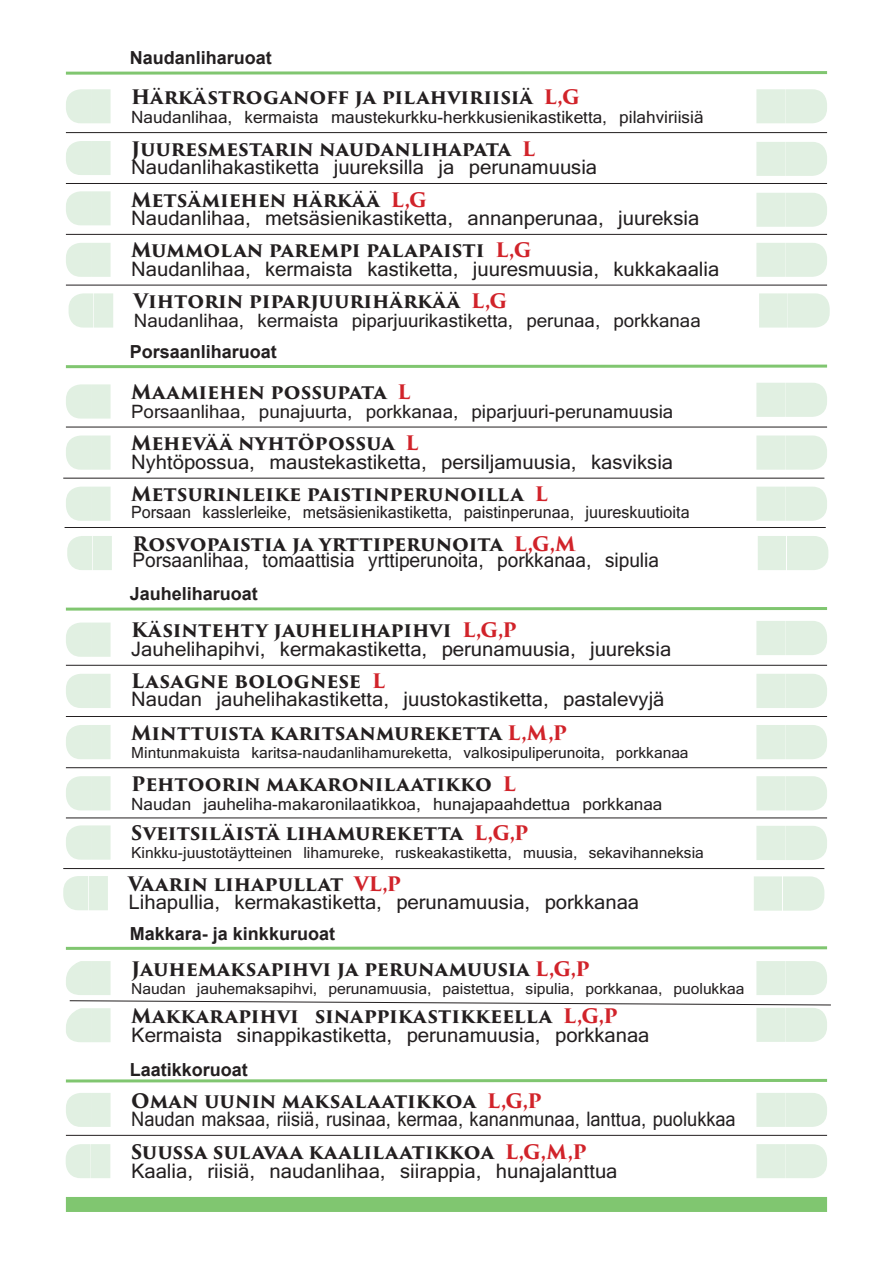
<style>
.page{position:relative;width:893px;height:1263px;background:#fff}
.page>*{position:absolute;margin:0;border:0;box-sizing:border-box;transform-origin:0 0}
.t1{font:700 19.5px "Trajan Pro 3";letter-spacing:-.005em;color:#231f20}
.t2{font:19.5px "Kartika";color:#231f20}
.t3{font:19.5px "Kartika";color:#231f20;scale:.9 1}
.t4{font:19.5px "Kartika";color:#231f20;scale:.94 1}
.t5{font:18px "Kartika";color:#231f20}
.t6{font:700 18px "Arial";color:#231f20}
.t7{font:16.5px "Kartika";color:#231f20}
.t8{font:16.5px "Kartika";color:#231f20;scale:.94 1}
.t9{font:15px "Kartika";color:#231f20}
.s1{color:#d1232a}
</style>
<div class="page">
<svg style="left:66px;top:89px;width:45px;height:34px;background:#e3f1e4"></svg>
<svg style="left:66px;top:141px;width:45px;height:34px;background:#e3f0e3"></svg>
<svg style="left:66px;top:191px;width:45px;height:34px;background:#e3f1e4"></svg>
<svg style="left:66px;top:243px;width:45px;height:34px;background:#e3f1e4"></svg>
<svg style="left:66px;top:384px;width:45px;height:35px;background:#e3f1e4"></svg>
<svg style="left:66px;top:435px;width:45px;height:35px;background:#e3f1e4"></svg>
<svg style="left:66px;top:487px;width:45px;height:34px;background:#e3f1e4"></svg>
<svg style="left:66px;top:825px;width:45px;height:35px;background:#e3f1e4"></svg>
<svg style="left:66px;top:1093px;width:45px;height:34px;background:#e3f1e3"></svg>
<svg style="left:66px;top:1144px;width:44px;height:34px"></svg>
<svg style="left:66px;top:622px;width:45px;height:35px;background:#e3f1e4"></svg>
<svg style="left:66px;top:674px;width:45px;height:34px;background:#e2f0e3"></svg>
<svg style="left:66px;top:725px;width:45px;height:34px;background:#e2f0e3"></svg>
<svg style="left:66px;top:776px;width:45px;height:34px;background:#e3f1e4"></svg>
<svg style="left:65px;top:607px;width:763px;height:4px;background:#9fd493"></svg>
<hr style="left:66px;top:716px;width:761px;height:1px;background:#231f20">
<hr style="left:66px;top:665px;width:761px;height:1px;background:#231f20">
<hr style="left:66px;top:767px;width:761px;height:1px;background:#231f20">
<svg style="left:65px;top:71px;width:763px;height:4px;background:#9fd493"></svg>
<hr style="left:66px;top:183px;width:761px;height:1px;background:#231f20">
<hr style="left:66px;top:132px;width:761px;height:1px;background:#231f20">
<hr style="left:66px;top:234px;width:761px;height:1px;background:#231f20">
<hr style="left:66px;top:427px;width:761px;height:1px;background:#231f20">
<svg style="left:65px;top:1078px;width:763px;height:5px"></svg>
<hr style="left:66px;top:1135px;width:761px;height:1px;background:#231f20">
<div style="left:66px;top:1197px;width:761px;height:15px;background:#80c670"></div>
<svg style="left:65px;top:364px;width:763px;height:5px"></svg>
<svg style="left:65px;top:946px;width:763px;height:4px;background:#9fd493"></svg>
<div style="left:756px;top:826px;width:71px;height:34px;background:#e1f0e2"></div>
<svg style="left:66px;top:961px;width:765px;height:81px"></svg>
<div style="left:756px;top:621px;width:71px;height:34px;background:#e1f0e2"></div>
<div style="left:756px;top:674px;width:71px;height:34px;background:#e1f0e2"></div>
<div style="left:756px;top:725px;width:71px;height:34px;background:#e1f0e2"></div>
<div style="left:756px;top:776px;width:71px;height:34px;background:#e1f0e2"></div>
<div style="left:756px;top:383px;width:71px;height:34px;background:#e1f0e2"></div>
<svg style="left:756px;top:435px;width:71px;height:35px;background:#e3f0e4"></svg>
<div style="left:756px;top:487px;width:71px;height:34px;background:#e1f0e2"></div>
<div style="left:756px;top:89px;width:71px;height:34px;background:#e1f0e2"></div>
<div style="left:756px;top:142px;width:71px;height:34px;background:#e1f0e2"></div>
<div style="left:756px;top:193px;width:71px;height:34px;background:#e1f0e2"></div>
<div style="left:756px;top:243px;width:71px;height:34px;background:#e1f0e2"></div>
<div style="left:756px;top:1093px;width:71px;height:34px;background:#e1f0e2"></div>
<div style="left:756px;top:1144px;width:71px;height:34px;background:#e1f0e2"></div>
<hr style="left:63px;top:478px;width:761px;height:1px;background:#231f20">
<hr style="left:66px;top:818px;width:761px;height:1px;background:#231f20">
<svg style="left:63px;top:876px;width:45px;height:34px;background:#e3f1e4"></svg>
<svg style="left:754px;top:876px;width:70px;height:35px;background:#e2f0e3"></svg>
<hr style="left:63px;top:868px;width:761px;height:1px;background:#231f20">
<svg style="left:69px;top:293px;width:44px;height:35px;background:#e3f1e4"></svg>
<svg style="left:759px;top:293px;width:71px;height:35px;background:#e3f1e3"></svg>
<hr style="left:66px;top:285px;width:761px;height:1px;background:#231f20">
<svg style="left:67px;top:536px;width:45px;height:34px;background:#e3f1e4"></svg>
<div style="left:758px;top:536px;width:70px;height:34px;background:#e1f0e2"></div>
<hr style="left:65px;top:527px;width:761px;height:1px;background:#231f20">
<p class="t6" style="left:130px;top:46px;width:144px">Naudanliharuoat</p>
<p class="t1" style="left:131px;top:82px;width:450px">Härkästroganoff ja pilahviriisiä <span class="s1">L,G</span></p>
<p class="t7" style="left:131px;top:106px;width:574px">Naudanlihaa, kermaista maustekurkku-herkkusienikastiketta, pilahviriisiä</p>
<p class="t1" style="left:131px;top:134px;width:406px">Juuresmestarin naudanlihapata <span class="s1">L</span></p>
<p class="t2" style="left:131px;top:155px;width:467px">Naudanlihakastiketta juureksilla ja perunamuusia</p>
<p class="t1" style="left:131px;top:185px;width:297px">Metsämiehen härkää <span class="s1">L,G</span></p>
<p class="t2" style="left:131px;top:206px;width:570px">Naudanlihaa, metsäsienikastiketta, annanperunaa, juureksia</p>
<p class="t1" style="left:131px;top:236px;width:402px">Mummolan parempi palapaisti <span class="s1">L,G</span></p>
<p class="t2" style="left:131px;top:257px;width:590px">Naudanlihaa, kermaista kastiketta, juuresmuusia, kukkakaalia</p>
<p class="t1" style="left:134px;top:286px;width:375px">Vihtorin piparjuurihärkää <span class="s1">L,G</span></p>
<p class="t5" style="left:134px;top:309px;width:568px">Naudanlihaa, kermaista piparjuurikastiketta, perunaa, porkkanaa</p>
<p class="t6" style="left:130px;top:339px;width:149px">Porsaanliharuoat</p>
<p class="t1" style="left:131px;top:377px;width:281px">Maamiehen possupata <span class="s1">L</span></p>
<p class="t5" style="left:131px;top:400px;width:544px">Porsaanlihaa, punajuurta, porkkanaa, piparjuuri-perunamuusia</p>
<p class="t1" style="left:131px;top:429px;width:289px">Mehevää nyhtöpossua <span class="s1">L</span></p>
<p class="t2" style="left:131px;top:450px;width:543px">Nyhtöpossua, maustekastiketta, persiljamuusia, kasviksia</p>
<p class="t1" style="left:131px;top:480px;width:418px">Metsurinleike paistinperunoilla <span class="s1">L</span></p>
<p class="t8" style="left:131px;top:501px;width:596px">Porsaan kasslerleike, metsäsienikastiketta, paistinperunaa, juureskuutioita</p>
<p class="t1" style="left:133px;top:529px;width:445px">Rosvopaistia ja yrttiperunoita <span class="s1">L,G,M</span></p>
<p class="t4" style="left:133px;top:548px;width:562px">Porsaanlihaa, tomaattisia yrttiperunoita, porkkanaa, sipulia</p>
<p class="t6" style="left:130px;top:582px;width:130px">Jauheliharuoat</p>
<p class="t1" style="left:131px;top:616px;width:387px">Käsintehty jauhelihapihvi <span class="s1">L,G,P</span></p>
<p class="t2" style="left:131px;top:637px;width:541px">Jauhelihapihvi, kermakastiketta, perunamuusia, juureksia</p>
<p class="t1" style="left:131px;top:667px;width:255px">Lasagne bolognese <span class="s1">L</span></p>
<p class="t2" style="left:131px;top:687px;width:535px">Naudan jauhelihakastiketta, juustokastiketta, pastalevyjä</p>
<p class="t1" style="left:131px;top:718px;width:437px">Minttuista karitsanmureketta <span class="s1">L,M,P</span></p>
<p class="t9" style="left:131px;top:744px;width:559px">Mintunmakuista karitsa-naudanlihamureketta, valkosipuliperunoita, porkkanaa</p>
<p class="t1" style="left:131px;top:769px;width:386px">Pehtoorin makaronilaatikko <span class="s1">L</span></p>
<p class="t7" style="left:131px;top:793px;width:533px">Naudan jauheliha-makaronilaatikkoa, hunajapaahdettua porkkanaa</p>
<p class="t1" style="left:131px;top:818px;width:399px">Sveitsiläistä lihamureketta <span class="s1">L,G,P</span></p>
<p class="t9" style="left:131px;top:843px;width:574px">Kinkku-juustotäytteinen lihamureke, ruskeakastiketta, muusia, sekavihanneksia</p>
<p class="t1" style="left:129px;top:869px;width:274px">Vaarin lihapullat <span class="s1">VL,P</span></p>
<p class="t2" style="left:129px;top:890px;width:512px">Lihapullia, kermakastiketta, perunamuusia, porkkanaa</p>
<p class="t6" style="left:130px;top:922px;width:207px">Makkara- ja kinkkuruoat</p>
<p class="t1" style="left:131px;top:954px;width:460px">Jauhemaksapihvi ja perunamuusia <span class="s1">L,G,P</span></p>
<p class="t9" style="left:131px;top:979px;width:615px">Naudan jauhemaksapihvi, perunamuusia, paistettua, sipulia, porkkanaa, puolukkaa</p>
<p class="t1" style="left:131px;top:1001px;width:488px">Makkarapihvi sinappikastikkeella <span class="s1">L,G,P</span></p>
<p class="t2" style="left:131px;top:1022px;width:520px">Kermaista sinappikastiketta, perunamuusia, porkkanaa</p>
<p class="t6" style="left:130px;top:1058px;width:120px">Laatikkoruoat</p>
<p class="t1" style="left:131px;top:1086px;width:412px">Oman uunin maksalaatikkoa <span class="s1">L,G,P</span></p>
<p class="t3" style="left:131px;top:1107px;width:673px">Naudan maksaa, riisiä, rusinaa, kermaa, kananmunaa, lanttua, puolukkaa</p>
<p class="t1" style="left:131px;top:1137px;width:457px">Suussa sulavaa kaalilaatikkoa <span class="s1">L,G,M,P</span></p>
<p class="t2" style="left:131px;top:1158px;width:488px">Kaalia, riisiä, naudanlihaa, siirappia, hunajalanttua</p>
</div>
